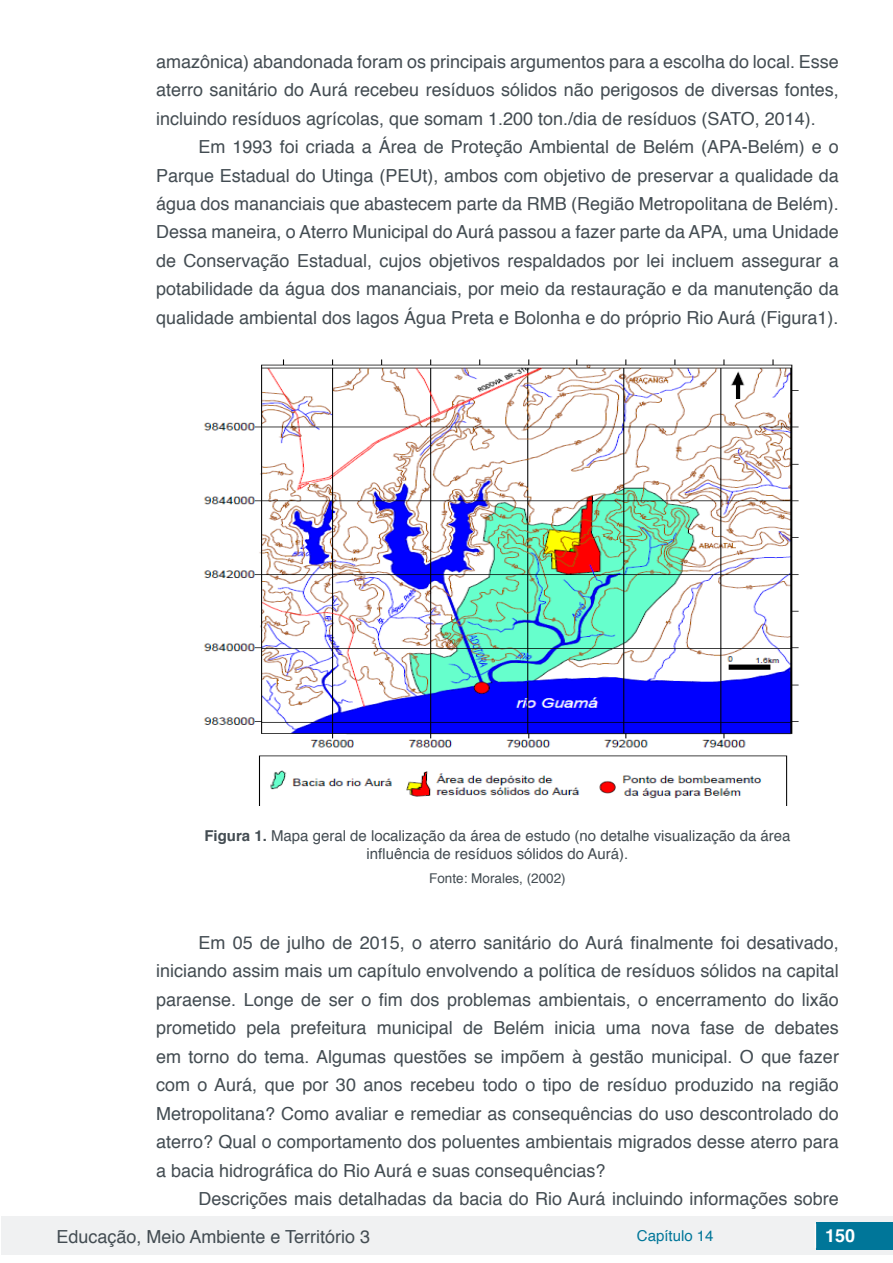
<style>
.page{position:relative;width:893px;height:1263px;background:#fff}
.page>*{position:absolute;margin:0;border:0;box-sizing:border-box;transform-origin:0 0}
.t1{font:18px/28.5px "Helvetica";color:#434c52;text-align:justify}
.t2{font:700 18px "Helvetica";color:#fff}
.t3{font:15px/18px "Helvetica";color:#434c52;text-align:center}
.t4{font:15px "Helvetica";color:#007699}
.t5{font:13.5px "Helvetica";color:#434c52}
.s1{font-weight:700}
</style>
<div class="page">
<div style="left:1px;top:1216px;width:891px;height:38px;background:#f0f1f2"></div>
<div style="left:816px;top:1222px;width:77px;height:27px;background:#007699"></div>
<svg style="left:815px;top:1224px;width:1px;height:24px"></svg>
<img style="left:203px;top:359px;width:596px;height:447px">
<p class="t1" style="left:156px;top:47px;width:684px">amazônica) abandonada foram os principais argumentos para a escolha do local. Esse aterro sanitário do Aurá recebeu resíduos sólidos não perigosos de diversas fontes, incluindo resíduos agrícolas, que somam 1.200 ton./dia de resíduos (SATO, 2014).</p>
<p class="t1" style="left:156px;top:133px;width:684px;text-indent:43px">Em 1993 foi criada a Área de Proteção Ambiental de Belém (APA-Belém) e o Parque Estadual do Utinga (PEUt), ambos com objetivo de preservar a qualidade da água dos mananciais que abastecem parte da RMB (Região Metropolitana de Belém).<br>Dessa maneira, o Aterro Municipal do Aurá passou a fazer parte da APA, uma Unidade de Conservação Estadual, cujos objetivos respaldados por lei incluem assegurar a potabilidade da água dos mananciais, por meio da restauração e da manutenção da qualidade ambiental dos lagos Água Preta e Bolonha e do próprio Rio Aurá (Figura1).</p>
<p class="t3" style="left:204px;top:827px;width:588px"><span class="s1">Figura 1.</span> Mapa geral de localização da área de estudo (no detalhe visualização da área influência de resíduos sólidos do Aurá).</p>
<p class="t5" style="left:429px;top:868px;width:138px">Fonte: Morales, (2002)</p>
<p class="t1" style="left:156px;top:929px;width:684px;text-indent:43px">Em 05 de julho de 2015, o aterro sanitário do Aurá finalmente foi desativado, iniciando assim mais um capítulo envolvendo a política de resíduos sólidos na capital paraense. Longe de ser o fim dos problemas ambientais, o encerramento do lixão prometido pela prefeitura municipal de Belém inicia uma nova fase de debates em torno do tema. Algumas questões se impõem à gestão municipal. O que fazer com o Aurá, que por 30 anos recebeu todo o tipo de resíduo produzido na região Metropolitana? Como avaliar e remediar as consequências do uso descontrolado do aterro? Qual o comportamento dos poluentes ambientais migrados desse aterro para a bacia hidrográfica do Rio Aurá e suas consequências?</p>
<p class="t1" style="left:199px;top:1185px;width:642px">Descrições mais detalhadas da bacia do Rio Aurá incluindo informações sobre</p>
<p class="t1" style="left:56px;top:1223px;width:315px">Educação, Meio Ambiente e Território 3</p>
<p class="t4" style="left:637px;top:1224px;width:78px">Capítulo 14</p>
<p class="t2" style="left:825px;top:1221px;width:32px">150</p>
</div>
